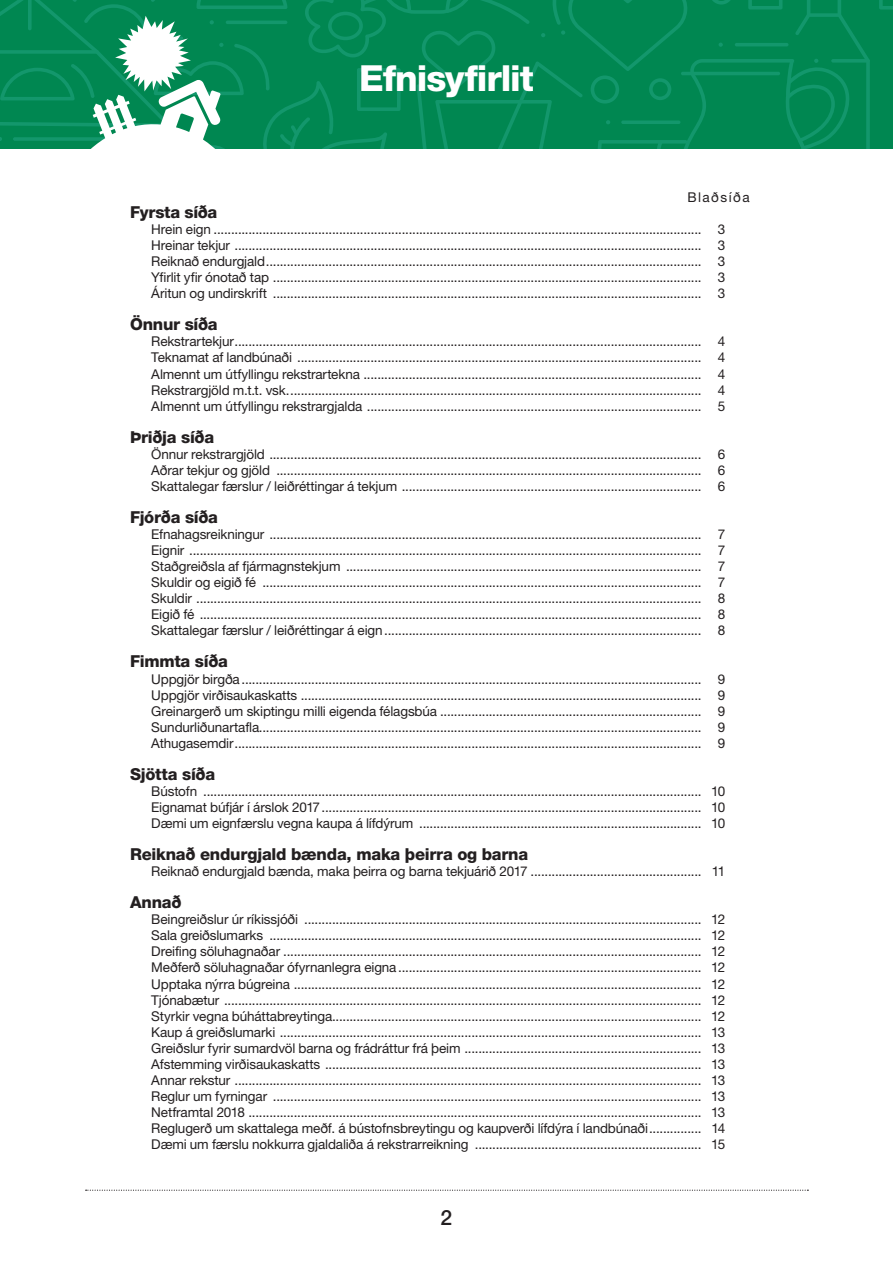
<style>
.page{position:relative;width:893px;height:1263px;background:#fff}
.page>*{position:absolute;margin:0;border:0;box-sizing:border-box;transform-origin:0 0}
.t1{font:800 36px "Helvetica Neue";letter-spacing:-.03em;color:#fff}
.t2{font:500 21px "Helvetica Neue";color:#231f20}
.t3{font:800 16.5px "Helvetica Neue";letter-spacing:-.015em;color:#231f20}
.t4{font:13.5px/16px "Helvetica Neue";letter-spacing:-.01em;color:#231f20;text-align:justify}
.t5{font:13.5px "Helvetica Neue";letter-spacing:.11em;color:#231f20}
</style>
<div class="page">
<svg style="left:86px;top:1189px;width:722px;height:2px"></svg>
<svg style="left:0;top:0;width:893px;height:149px;background:#11905e"></svg>
<h1 class="t1" style="left:359px;top:57px;width:176px">Efnisyfirlit</h1>
<p class="t5" style="left:687px;top:189px;width:64px">Blaðsíða</p>
<p class="t3" style="left:130px;top:202px;width:89px">Fyrsta síða</p>
<p class="t4" style="left:151px;top:221px;width:576px">Hrein eign ............................................................................................................................................ 3<br>Hreinar tekjur ...................................................................................................................................... 3<br>Reiknað endurgjald............................................................................................................................. 3<br>Yfirlit yfir ónotað tap ........................................................................................................................... 3<br>Áritun og undirskrift ........................................................................................................................... 3</p>
<p class="t3" style="left:130px;top:315px;width:89px">Önnur síða</p>
<p class="t4" style="left:151px;top:333px;width:576px">Rekstrartekjur...................................................................................................................................... 4<br>Teknamat af landbúnaði .................................................................................................................... 4<br>Almennt um útfyllingu rekstrartekna ................................................................................................. 4<br>Rekstrargjöld m.t.t. vsk....................................................................................................................... 4<br>Almennt um útfyllingu rekstrargjalda ................................................................................................ 5</p>
<p class="t3" style="left:130px;top:427px;width:86px">Þriðja síða</p>
<p class="t4" style="left:151px;top:446px;width:576px">Önnur rekstrargjöld ............................................................................................................................ 6<br>Aðrar tekjur og gjöld .......................................................................................................................... 6<br>Skattalegar færslur / leiðréttingar á tekjum ...................................................................................... 6</p>
<p class="t3" style="left:130px;top:507px;width:90px">Fjórða síða</p>
<p class="t4" style="left:151px;top:526px;width:576px">Efnahagsreikningur ............................................................................................................................ 7<br>Eignir ................................................................................................................................................... 7<br>Staðgreiðsla af fjármagnstekjum ...................................................................................................... 7<br>Skuldir og eigið fé .............................................................................................................................. 7<br>Skuldir ................................................................................................................................................. 8<br>Eigið fé ................................................................................................................................................ 8<br>Skattalegar færslur / leiðréttingar á eign........................................................................................... 8</p>
<p class="t3" style="left:130px;top:652px;width:99px">Fimmta síða</p>
<p class="t4" style="left:151px;top:670px;width:576px">Uppgjör birgða.................................................................................................................................... 9<br>Uppgjör virðisaukaskatts ................................................................................................................... 9<br>Greinargerð um skiptingu milli eigenda félagsbúa ........................................................................... 9<br>Sundurliðunartafla............................................................................................................................... 9<br>Athugasemdir...................................................................................................................................... 9</p>
<p class="t3" style="left:130px;top:764px;width:87px">Sjötta síða</p>
<p class="t4" style="left:151px;top:783px;width:576px">Bústofn ............................................................................................................................................... 10<br>Eignamat búfjár í árslok 2017............................................................................................................. 10<br>Dæmi um eignfærslu vegna kaupa á lífdýrum ................................................................................. 10</p>
<p class="t3" style="left:130px;top:844px;width:400px">Reiknað endurgjald bænda, maka þeirra og barna</p>
<p class="t4" style="left:151px;top:863px;width:576px">Reiknað endurgjald bænda, maka þeirra og barna tekjuárið 2017 ................................................. 11</p>
<p class="t3" style="left:130px;top:892px;width:53px">Annað</p>
<p class="t4" style="left:151px;top:911px;width:576px">Beingreiðslur úr ríkissjóði .................................................................................................................. 12<br>Sala greiðslumarks ............................................................................................................................ 12<br>Dreifing söluhagnaðar ........................................................................................................................ 12<br>Meðferð söluhagnaðar ófyrnanlegra eigna....................................................................................... 12<br>Upptaka nýrra búgreina ..................................................................................................................... 12<br>Tjónabætur ......................................................................................................................................... 12<br>Styrkir vegna búháttabreytinga.......................................................................................................... 12<br>Kaup á greiðslumarki ......................................................................................................................... 13<br>Greiðslur fyrir sumardvöl barna og frádráttur frá þeim .................................................................... 13<br>Afstemming virðisaukaskatts ............................................................................................................ 13<br>Annar rekstur ...................................................................................................................................... 13<br>Reglur um fyrningar ........................................................................................................................... 13<br>Netframtal 2018 .................................................................................................................................. 13<br>Reglugerð um skattalega meðf. á bústofnsbreytingu og kaupverði lífdýra í landbúnaði............... 14<br>Dæmi um færslu nokkurra gjaldaliða á rekstrarreikning ................................................................. 15</p>
<h2 class="t2" style="left:441px;top:1205px;width:13px">2</h2>
</div>
